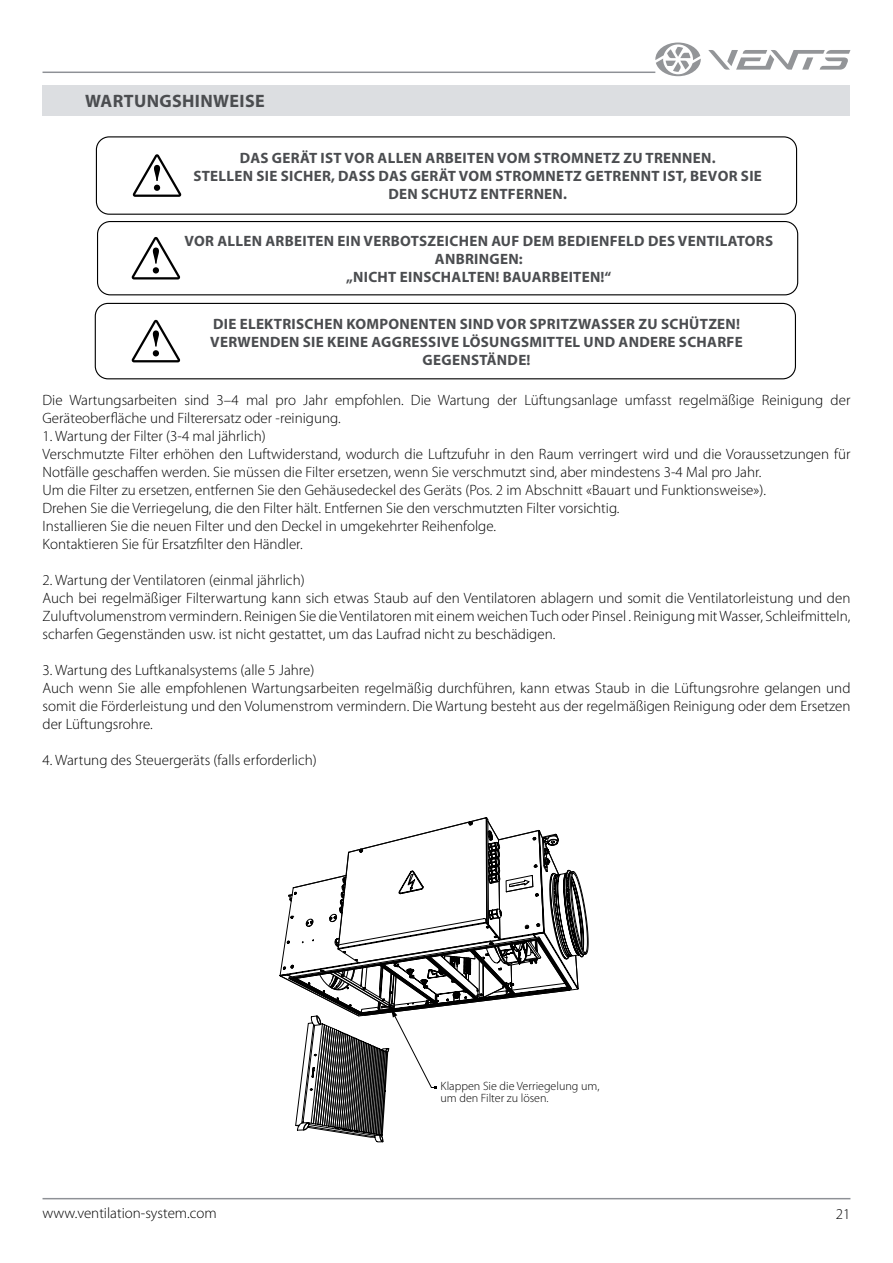
<style>
.page{position:relative;width:893px;height:1263px;background:#fff}
.page>*{position:absolute;margin:0;border:0;box-sizing:border-box;transform-origin:0 0}
.t1{font:700 18px "Myriad Pro";letter-spacing:.02em;color:#4b4d50}
.t2{font:300 15px/18px "Myriad Pro";color:#000}
.t3{font:700 15px/18px "Myriad Pro";letter-spacing:.02em;color:#4b4d50;text-align:center}
.t4{font:300 12px/12px "Myriad Pro";color:#000}
</style>
<div class="page">
<hr style="left:43px;top:1198px;width:807px;height:1px;background:#8e9196">
<hr style="left:43px;top:72px;width:612px;height:1px;background:#8e9196">
<svg style="left:708px;top:50px;width:142px;height:20px"></svg>
<svg style="left:655px;top:43px;width:46px;height:33px"></svg>
<div style="left:96px;top:136px;width:701px;height:79px;border:1px solid #000;border-radius:13px"></div>
<div style="left:95px;top:303px;width:701px;height:76px;border:1px solid #000;border-radius:13px"></div>
<div style="left:97px;top:221px;width:701px;height:74px;border:1px solid #000;border-radius:13px"></div>
<svg style="left:133px;top:154px;width:48px;height:43px"></svg>
<svg style="left:132px;top:320px;width:48px;height:42px"></svg>
<svg style="left:132px;top:237px;width:48px;height:42px"></svg>
<div style="left:43px;top:85px;width:807px;height:31px;background:#dcdee1"></div>
<svg style="left:279px;top:817px;width:309px;height:325px"></svg>
<p class="t1" style="left:85px;top:89px;width:181px">WARTUNGSHINWEISE</p>
<p class="t3" style="left:193px;top:149px;width:570px">DAS GERÄT IST VOR ALLEN ARBEITEN VOM STROMNETZ ZU TRENNEN.<br>STELLEN SIE SICHER, DASS DAS GERÄT VOM STROMNETZ GETRENNT IST, BEVOR SIE<br>DEN SCHUTZ ENTFERNEN.</p>
<p class="t3" style="left:184px;top:231px;width:590px">VOR ALLEN ARBEITEN EIN VERBOTSZEICHEN AUF DEM BEDIENFELD DES VENTILATORS<br>ANBRINGEN:<br>„NICHT EINSCHALTEN! BAUARBEITEN!“</p>
<p class="t3" style="left:210px;top:314px;width:534px">DIE ELEKTRISCHEN KOMPONENTEN SIND VOR SPRITZWASSER ZU SCHÜTZEN!<br>VERWENDEN SIE KEINE AGGRESSIVE LÖSUNGSMITTEL UND ANDERE SCHARFE<br>GEGENSTÄNDE!</p>
<p class="t2" style="left:43px;top:391px;width:809px">Die Wartungsarbeiten sind 3–4 mal pro Jahr empfohlen. Die Wartung der Lüftungsanlage umfasst regelmäßige Reinigung der<br>Geräteoberfläche und Filterersatz oder -reinigung.</p>
<p class="t2" style="left:43px;top:427px;width:809px">1. Wartung der Filter (3-4 mal jährlich)<br>Verschmutzte Filter erhöhen den Luftwiderstand, wodurch die Luftzufuhr in den Raum verringert wird und die Voraussetzungen für Notfälle geschaffen werden. Sie müssen die Filter ersetzen, wenn Sie verschmutzt sind, aber mindestens 3-4 Mal pro Jahr.<br>Um die Filter zu ersetzen, entfernen Sie den Gehäusedeckel des Geräts (Pos. 2 im Abschnitt «Bauart und Funktionsweise»).<br>Drehen Sie die Verriegelung, die den Filter hält. Entfernen Sie den verschmutzten Filter vorsichtig.<br>Installieren Sie die neuen Filter und den Deckel in umgekehrter Reihenfolge.<br>Kontaktieren Sie für Ersatzfilter den Händler.</p>
<p class="t2" style="left:43px;top:571px;width:809px">2. Wartung der Ventilatoren (einmal jährlich)<br>Auch bei regelmäßiger Filterwartung kann sich etwas Staub auf den Ventilatoren ablagern und somit die Ventilatorleistung und den Zuluftvolumenstrom vermindern. Reinigen Sie die Ventilatoren mit einem weichen Tuch oder Pinsel . Reinigung mit Wasser, Schleifmitteln, scharfen Gegenständen usw. ist nicht gestattet, um das Laufrad nicht zu beschädigen.</p>
<p class="t2" style="left:43px;top:661px;width:809px">3. Wartung des Luftkanalsystems (alle 5 Jahre)<br>Auch wenn Sie alle empfohlenen Wartungsarbeiten regelmäßig durchführen, kann etwas Staub in die Lüftungsrohre gelangen und somit die Förderleistung und den Volumenstrom vermindern. Die Wartung besteht aus der regelmäßigen Reinigung oder dem Ersetzen der Lüftungsrohre.</p>
<p class="t2" style="left:43px;top:751px;width:276px">4. Wartung des Steuergeräts (falls erforderlich)</p>
<p class="t4" style="left:441px;top:1080px;width:160px">Klappen Sie die Verriegelung um, um den Filter zu lösen.</p>
<p class="t2" style="left:43px;top:1204px;width:176px">www.ventilation-system.com</p>
<p class="t2" style="left:836px;top:1205px;width:16px">21</p>
</div>
